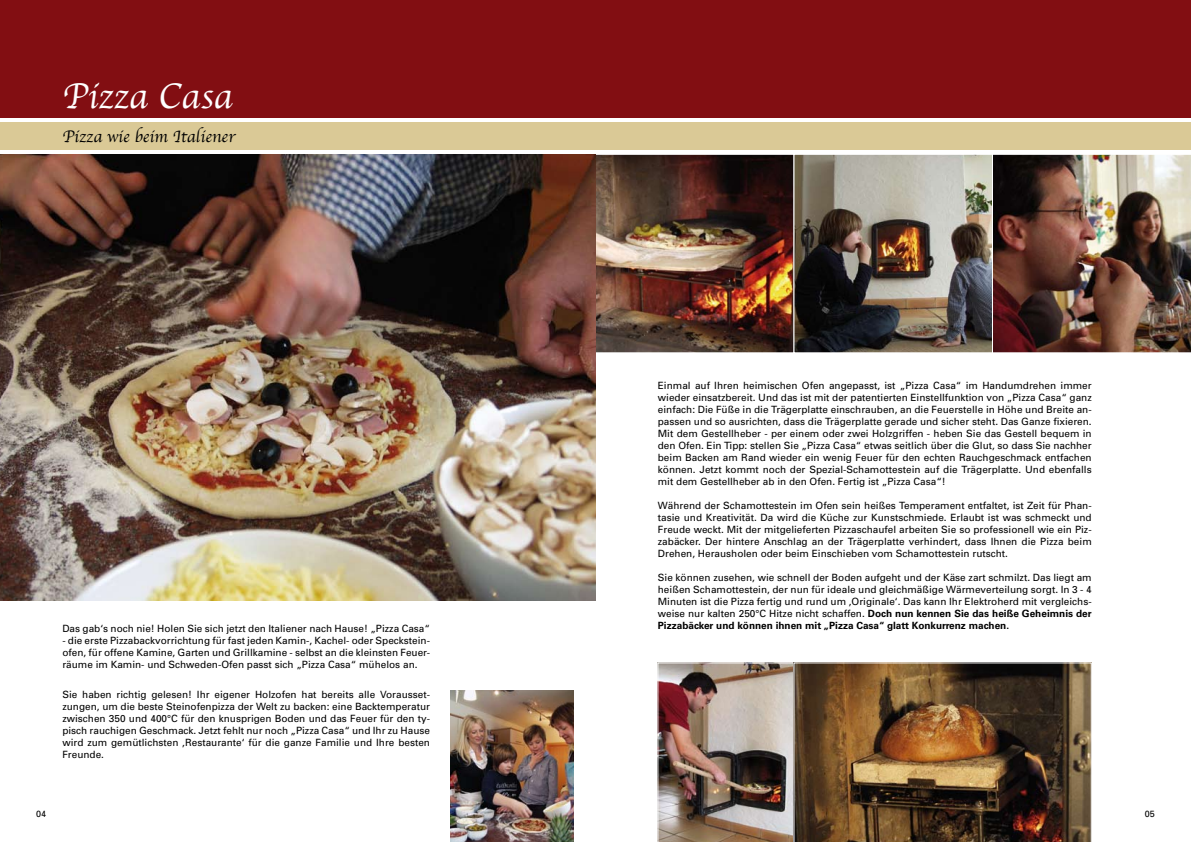
<style>
.page{position:relative;width:1191px;height:842px;background:#fff}
.page>*{position:absolute;margin:0;border:0;box-sizing:border-box;transform-origin:0 0}
.t1{font:37.1px "Apple Chancery";color:#fff}
.t2{font:17.3px "Apple Chancery";color:#000}
.t3{font:10px/12px "Univers";color:#000;text-align:justify}
.t4{font:700 10px "Univers";color:#000}
.t5{font:9px "Univers";color:#000}
.s1{font-weight:700}
</style>
<div class="page">
<div style="left:0;top:122px;width:1191px;height:27px;background:#dac996"></div>
<div style="left:0;top:0;width:1191px;height:117px;background:#820e12"></div>
<img style="left:450px;top:691px;width:124px;height:151px">
<img style="left:595px;top:156px;width:396px;height:195px">
<div style="left:590px;top:154px;width:204px;height:199px;border:1px solid #fff"></div>
<img style="left:993px;top:154px;width:198px;height:199px">
<div style="left:793px;top:154px;width:200px;height:199px;border:1px solid #fff"></div>
<img style="left:657px;top:662px;width:136px;height:180px">
<img style="left:0;top:154px;width:595px;height:447px">
<img style="left:793px;top:662px;width:298px;height:180px">
<h1 class="t1" style="left:62px;top:67px;width:172px">Pizza Casa</h1>
<h2 class="t2" style="left:62px;top:122px;width:174px">Pizza wie beim Italiener</h2>
<p class="t3" style="left:658px;top:380px;width:435px">Einmal auf Ihren heimischen Ofen angepasst, ist „Pizza Casa“ im Handumdrehen immer wieder einsatzbereit. Und das ist mit der patentierten Einstellfunktion von „Pizza Casa“ ganz einfach: Die Füße in die Trägerplatte einschrauben, an die Feuerstelle in Höhe und Breite an&shy;passen und so ausrichten, dass die Trägerplatte gerade und sicher steht. Das Ganze fixieren.<br>Mit dem Gestellheber - per einem oder zwei Holzgriffen - heben Sie das Gestell bequem in den Ofen. Ein Tipp: stellen Sie „Pizza Casa“ etwas seitlich über die Glut, so dass Sie nachher beim Backen am Rand wieder ein wenig Feuer für den echten Rauchgeschmack entfachen können. Jetzt kommt noch der Spezial-Schamottestein auf die Trägerplatte. Und ebenfalls mit dem Gestellheber ab in den Ofen. Fertig ist „Pizza Casa“!</p>
<p class="t3" style="left:658px;top:500px;width:435px">Während der Schamottestein im Ofen sein heißes Temperament entfaltet, ist Zeit für Phan&shy;tasie und Kreativität. Da wird die Küche zur Kunstschmiede. Erlaubt ist was schmeckt und Freude weckt. Mit der mitgelieferten Pizzaschaufel arbeiten Sie so professionell wie ein Piz&shy;zabäcker. Der hintere Anschlag an der Trägerplatte verhindert, dass Ihnen die Pizza beim Drehen, Herausholen oder beim Einschieben vom Schamottestein rutscht.</p>
<p class="t3" style="left:658px;top:572px;width:435px">Sie können zusehen, wie schnell der Boden aufgeht und der Käse zart schmilzt. Das liegt am heißen Schamottestein, der nun für ideale und gleichmäßige Wärmeverteilung sorgt. In 3 - 4<br>Minuten ist die Pizza fertig und rund um ‚Originale‘. Das kann Ihr Elektroherd mit vergleichs&shy;weise nur kalten 250°C Hitze nicht schaffen. <span class="s1">Doch nun kennen Sie das heiße Geheimnis der</span></p>
<p class="t3" style="left:62px;top:622px;width:369px">Das gab‘s noch nie! Holen Sie sich jetzt den Italiener nach Hause! „Pizza Casa“</p>
<p class="t4" style="left:658px;top:620px;width:353px">Pizzabäcker und können ihnen mit „Pizza Casa“ glatt Konkurrenz machen.</p>
<p class="t3" style="left:62px;top:634px;width:369px">- die erste Pizzabackvorrichtung für fast jeden Kamin-, Kachel- oder Speckstein&shy;ofen, für offene Kamine, Garten und Grillkamine - selbst an die kleinsten Feuer&shy;räume im Kamin- und Schweden-Ofen passt sich „Pizza Casa“ mühelos an.</p>
<p class="t3" style="left:62px;top:688px;width:369px">Sie haben richtig gelesen! Ihr eigener Holzofen hat bereits alle Vorausset&shy;zungen, um die beste Steinofenpizza der Welt zu backen: eine Backtemperatur zwischen 350 und 400°C für den knusprigen Boden und das Feuer für den ty&shy;pisch rauchigen Geschmack. Jetzt fehlt nur noch „Pizza Casa“ und Ihr zu Hause wird zum gemütlichsten ‚Restaurante‘ für die ganze Familie und Ihre besten Freunde.</p>
<p class="t5" style="left:36px;top:808px;width:12px">04</p>
<p class="t5" style="left:1145px;top:808px;width:12px">05</p>
</div>
